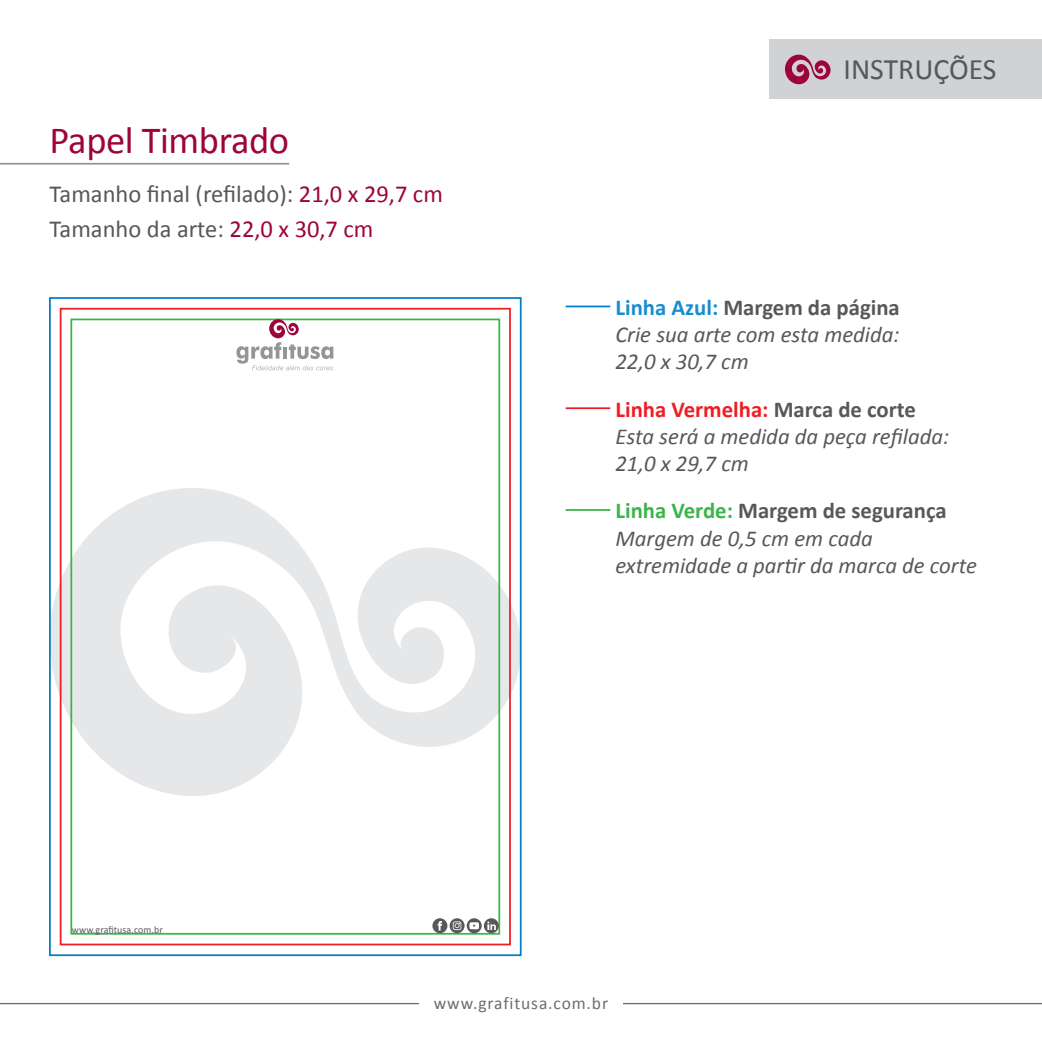
<style>
.page{position:relative;width:1042px;height:1042px;background:#fff}
.page>*{position:absolute;margin:0;border:0;box-sizing:border-box;transform-origin:0 0}
.t1{font:38.5px "Calibri";letter-spacing:-.01em;color:#9d053a}
.t2{font:29.75px "Calibri";color:#57585a}
.t3{font:24.5px/34.3px "Calibri";color:#57585a}
.t4{font:italic 22.75px/27.3px "Calibri";color:#57585a}
.t5{font:17.5px "Calibri";letter-spacing:.05em;color:#6c6d70}
.t6{font:9.97px "Calibri";letter-spacing:.01em;color:#57585a}
.s1{color:#9d053a}
.s2{font-weight:700;font-style:normal;color:#178dce}
.s3{font-weight:700;font-style:normal}
.s4{font-weight:700;font-style:normal;color:#ee1d23}
.s5{font-weight:700;font-style:normal;color:#3ab54a}
</style>
<div class="page">
<div style="left:769px;top:40px;width:273px;height:59px;background:#d1d2d4"></div>
<svg style="left:785px;top:54px;width:46px;height:31px"></svg>
<hr style="left:0;top:1003px;width:1042px;height:1px;background:#6c6d70">
<div style="left:419px;top:999px;width:204px;height:14px;background:#fff"></div>
<hr style="left:0;top:163px;width:289px;height:2px;background:#939598">
<svg style="left:52px;top:481px;width:466px;height:319px"></svg>
<div style="left:49px;top:297px;width:472px;height:659px;border:2px solid #007ec5"></div>
<div style="left:60px;top:308px;width:451px;height:637px;border:2px solid #ee1d23"></div>
<div style="left:70px;top:318px;width:430px;height:616px;border:2px solid #3ab54a"></div>
<svg style="left:236px;top:319px;width:98px;height:51px"></svg>
<svg style="left:432px;top:918px;width:67px;height:15px"></svg>
<hr style="left:566px;top:306px;width:44px;height:1px;background:#007ec5">
<hr style="left:566px;top:407px;width:44px;height:2px;background:#ee1d23">
<hr style="left:566px;top:509px;width:44px;height:2px;background:#3ab54a">
<h1 class="t1" style="left:50px;top:116px;width:241px">Papel Timbrado</h1>
<p class="t3" style="left:50px;top:177px;width:395px">Tamanho final (refilado): <span class="s1">21,0 x 29,7 cm<br></span>Tamanho da arte: <span class="s1">22,0 x 30,7 cm</span></p>
<p class="t6" style="left:72px;top:923px;width:93px">www.grafitusa.com.br</p>
<h2 class="t2" style="left:843px;top:50px;width:155px">INSTRUÇÕES</h2>
<p class="t4" style="left:615px;top:293px;width:286px;text-align:justify"><span class="s2">Linha Azul:</span> <span class="s3">Margem da página </span>Crie sua arte com esta medida:<br>22,0 x 30,7 cm</p>
<p class="t4" style="left:615px;top:394px;width:335px"><span class="s4">Linha Vermelha:</span> <span class="s3">Marca de corte<br></span>Esta será a medida da peça refilada:<br>21,0 x 29,7 cm</p>
<p class="t4" style="left:615px;top:496px;width:363px"><span class="s5">Linha Verde:</span> <span class="s3">Margem de segurança<br></span>Margem de 0,5 cm em cada extremidade a partir da marca de corte</p>
<p class="t5" style="left:434px;top:992px;width:176px">www.grafitusa.com.br</p>
</div>
